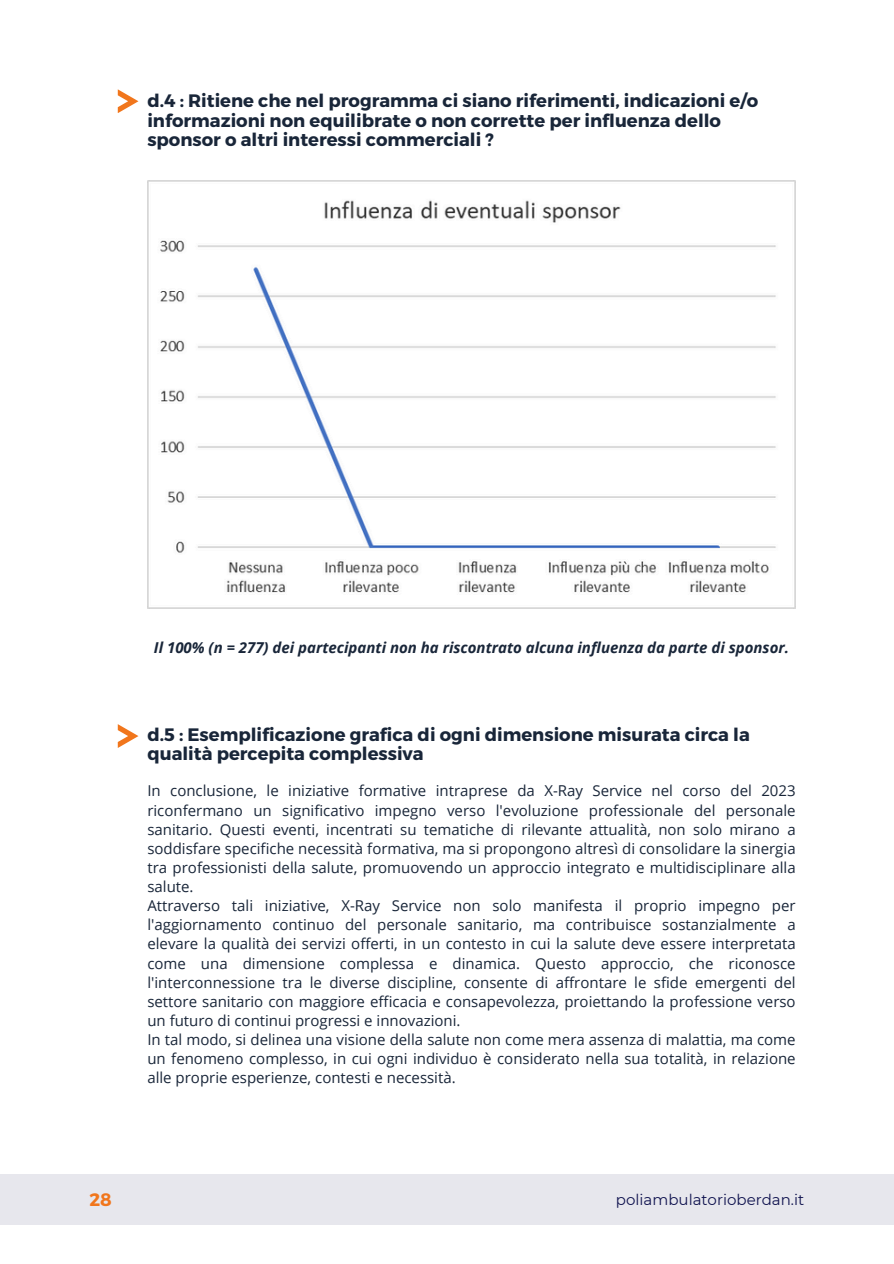
<style>
.page{position:relative;width:894px;height:1264px;background:#fff}
.page>*{position:absolute;margin:0;border:0;box-sizing:border-box;transform-origin:0 0}
.t1{font:700 18px/19.2px "Montserrat";color:#192639}
.t2{font:700 18px "Montserrat";color:#f1761c}
.t3{font:15px/19.2px "Open Sans";color:#192639;text-align:justify}
.t4{font:italic 700 15px "Open Sans";color:#192639}
.t5{font:15px "Montserrat";color:#111450}
</style>
<div class="page">
<div style="left:0;top:1174px;width:893px;height:50px;background:#e7e7ed"></div>
<svg style="left:118px;top:89px;width:20px;height:24px"></svg>
<img style="left:147px;top:181px;width:648px;height:427px">
<svg style="left:118px;top:724px;width:20px;height:23px"></svg>
<p class="t1" style="left:147px;top:90px;width:612px">d.4 : Ritiene che nel programma ci siano riferimenti, indicazioni e/o informazioni non equilibrate o non corrette per influenza dello sponsor o altri interessi commerciali ?</p>
<h2 class="t4" style="left:154px;top:636px;width:636px">Il 100% (n = 277) dei partecipanti non ha riscontrato alcuna influenza da parte di sponsor.</h2>
<h1 class="t1" style="left:147px;top:723px;width:603px">d.5 : Esemplificazione grafica di ogni dimensione misurata circa la qualità percepita complessiva</h1>
<p class="t3" style="left:147px;top:781px;width:649px">In conclusione, le iniziative formative intraprese da X-Ray Service nel corso del 2023 riconfermano un significativo impegno verso l'evoluzione professionale del personale sanitario. Questi eventi, incentrati su tematiche di rilevante attualità, non solo mirano a soddisfare specifiche necessità formativa, ma si propongono altresì di consolidare la sinergia tra professionisti della salute, promuovendo un approccio integrato e multidisciplinare alla salute.</p>
<p class="t3" style="left:147px;top:895px;width:649px">Attraverso tali iniziative, X-Ray Service non solo manifesta il proprio impegno per l'aggiornamento continuo del personale sanitario, ma contribuisce sostanzialmente a elevare la qualità dei servizi offerti, in un contesto in cui la salute deve essere interpretata come una dimensione complessa e dinamica. Questo approccio, che riconosce l'interconnessione tra le diverse discipline, consente di affrontare le sfide emergenti del settore sanitario con maggiore efficacia e consapevolezza, proiettando la professione verso un futuro di continui progressi e innovazioni.</p>
<p class="t3" style="left:147px;top:1029px;width:649px">In tal modo, si delinea una visione della salute non come mera assenza di malattia, ma come un fenomeno complesso, in cui ogni individuo è considerato nella sua totalità, in relazione alle proprie esperienze, contesti e necessità.</p>
<p class="t2" style="left:89px;top:1187px;width:24px">28</p>
<h1 class="t5" style="left:615px;top:1190px;width:190px">poliambulatorioberdan.it</h1>
</div>
